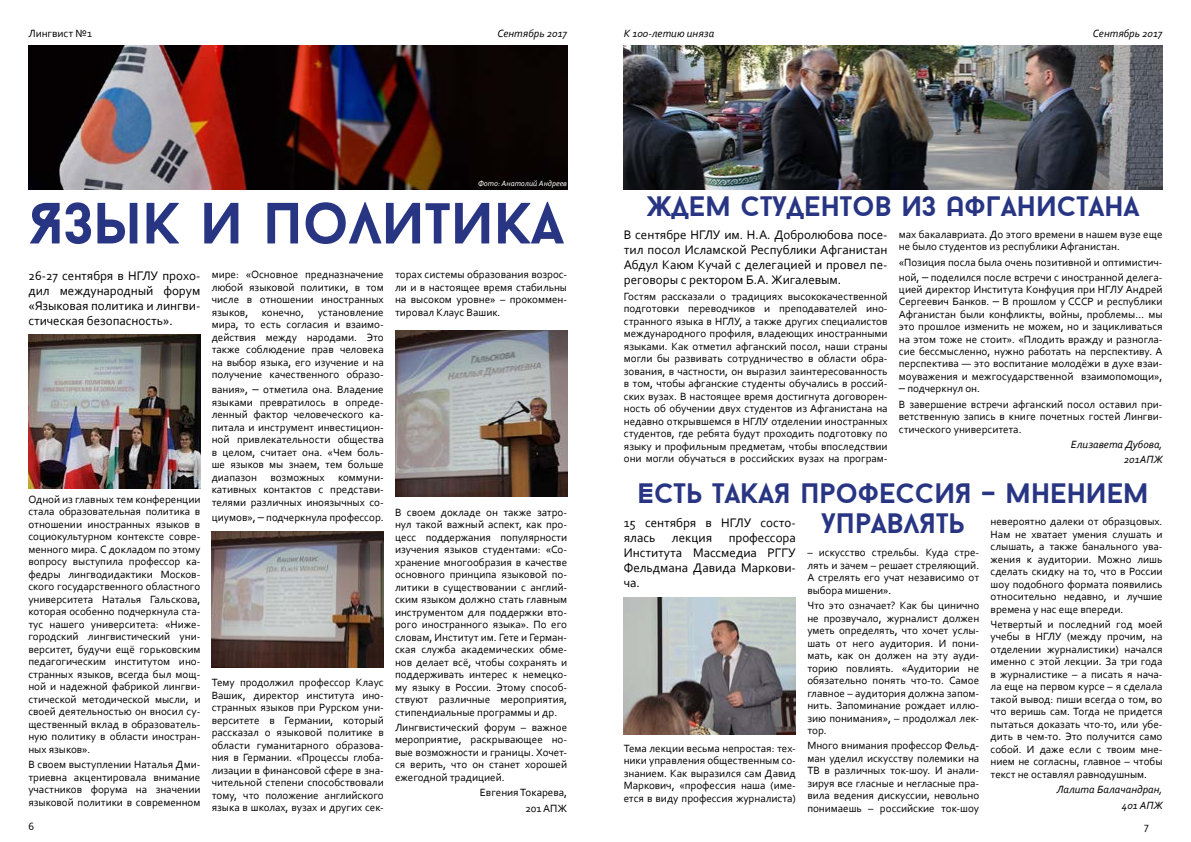
<style>
.page{position:relative;width:1191px;height:842px;background:#fff}
.page>*{position:absolute;margin:0;border:0;box-sizing:border-box;transform-origin:0 0}
.t1{font:700 58px "Baron Neue";color:#283583}
.t2{font:700 28px/30px "Baron Neue";color:#283583;text-align:center}
.t3{font:13px/15px "Corbel";color:#000;text-align:justify}
.t4{font:11px/12.5px "Corbel";color:#000;text-align:justify}
.t5{font:italic 11px/15.3px "Corbel";color:#000;text-align:right}
.t6{font:italic 8px "Corbel";color:#fff}
.s1{font-size:13px}
</style>
<div class="page">
<img style="left:624px;top:45px;width:538px;height:145px">
<img style="left:28px;top:45px;width:539px;height:145px">
<img style="left:212px;top:532px;width:172px;height:136px">
<img style="left:624px;top:598px;width:171px;height:136px">
<img style="left:28px;top:334px;width:172px;height:154px">
<img style="left:395px;top:330px;width:172px;height:167px">
<p class="t4" style="left:28px;top:26px;width:65px">Лингвист №1</p>
<p class="t5" style="left:497px;top:25px;width:71px">Сентябрь 2017</p>
<p class="t5" style="left:624px;top:25px;width:92px">К 100-летию иняза</p>
<p class="t5" style="left:1093px;top:25px;width:71px">Сентябрь 2017</p>
<p class="t6" style="left:478px;top:179px;width:91px">Фото: Анатолий Андреев</p>
<h1 class="t1" style="left:28px;top:192px;width:537px">Язык и политика</h1>
<p class="t3" style="left:28px;top:268px;width:173px">26-27 сентября в НГЛУ прохо&shy;дил международный форум «Языковая политика и лингви&shy;стическая безопасность».</p>
<p class="t4" style="left:28px;top:493px;width:173px">Одной из главных тем конференции стала образовательная политика в отношении иностранных языков в социокультурном контексте совре&shy;менного мира. С докладом по этому вопросу выступила профессор ка&shy;федры лингводидактики Москов&shy;ского государственного областного университета Наталья Гальскова, которая особенно подчеркнула ста&shy;тус нашего университета: «Ниже&shy;городский лингвистический уни&shy;верситет, будучи ещё горьковским педагогическим институтом ино&shy;странных языков, всегда был мощ&shy;ной и надежной фабрикой лингви&shy;стической методической мысли, и своей деятельностью он вносил су&shy;щественный вклад в образователь&shy;ную политику в области иностран&shy;ных языков».</p>
<p class="t4" style="left:28px;top:758px;width:173px">В своем выступлении Наталья Дми&shy;триевна акцентировала внимание участников форума на значении языковой политики в современном</p>
<p class="t4" style="left:212px;top:268px;width:173px">мире: «Основное предназначение любой языковой политики, в том числе в отношении иностранных языков, конечно, установление мира, то есть согласия и взаимо&shy;действия между народами. Это также соблюдение прав человека на выбор языка, его изучение и на получение качественного образо-</p>
<p class="t4" style="left:212px;top:383px;width:173px">вания», <span class="s1">–</span> отметила она. Владение языками превратилось в опреде&shy;ленный фактор человеческого ка&shy;питала и инструмент инвестицион&shy;ной привлекательности общества в целом, считает она. «Чем боль&shy;ше языков мы знаем, тем больше диапазон возможных коммуни&shy;кативных контактов с представи&shy;телями различных иноязычных со-</p>
<p class="t4" style="left:212px;top:511px;width:173px">циумов», <span class="s1">–</span> подчеркнула профессор.</p>
<p class="t4" style="left:212px;top:676px;width:173px">Тему продолжил профессор Клаус Вашик, директор института ино&shy;странных языков при Рурском уни&shy;верситете в Германии, который рассказал о языковой политике в области гуманитарного образова&shy;ния в Германии. «Процессы глоба&shy;лизации в финансовой сфере в зна&shy;чительной степени способствовали тому, что положение английского языка в школах, вузах и других сек-</p>
<p class="t4" style="left:395px;top:268px;width:173px">торах системы образования возрос&shy;ли и в настоящее время стабильны на высоком уровне» – прокоммен&shy;тировал Клаус Вашик.</p>
<p class="t4" style="left:395px;top:505px;width:173px">В своем докладе он также затро&shy;нул такой важный аспект, как про&shy;цесс поддержания популярности изучения языков студентами: «Со&shy;хранение многообразия в качестве основного принципа языковой по&shy;литики в существовании с англий&shy;ским языком должно стать главным инструментом для поддержки вто&shy;рого иностранного языка». По его словам, Институт им. Гете и Герман&shy;ская служба академических обме&shy;нов делает всё, чтобы сохранять и поддерживать интерес к немецко&shy;му языку в России. Этому способ&shy;ствуют различные мероприятия, стипендиальные программы и др.</p>
<p class="t4" style="left:395px;top:721px;width:173px">Лингвистический форум – важное мероприятие, раскрывающее но&shy;вые возможности и границы. Хочет&shy;ся верить, что он станет хорошей ежегодной традицией.</p>
<p class="t4" style="left:480px;top:785px;width:89px;line-height:15.3px;text-align:right">Евгения Токарева,<br>201 АПЖ</p>
<h2 class="t2" style="left:647px;top:192px;width:494px">Ждем студентов из Афганистана</h2>
<p class="t3" style="left:624px;top:227px;width:265px">В сентябре НГЛУ им. Н.А. Добролюбова посе&shy;тил посол Исламской Республики Афганистан Абдул Каюм Кучай с делегацией и провел пе&shy;реговоры с ректором Б.А. Жигалевым.</p>
<p class="t4" style="left:624px;top:290px;width:265px">Гостям рассказали о традициях высококачественной подготовки переводчиков и преподавателей ино&shy;странного языка в НГЛУ, а также других специалистов международного профиля, владеющих иностранными языками. Как отметил афганский посол, наши страны могли бы развивать сотрудничество в области обра&shy;зования, в частности, он выразил заинтересованность в том, чтобы афганские студенты обучались в россий&shy;ских вузах. В настоящее время достигнута договорен&shy;ность об обучении двух студентов из Афганистана на недавно открывшемся в НГЛУ отделении иностранных студентов, где ребята будут проходить подготовку по языку и профильным предметам, чтобы впоследствии они могли обучаться в российских вузах на програм-</p>
<p class="t4" style="left:899px;top:228px;width:265px">мах бакалавриата. До этого времени в нашем вузе еще не было студентов из республики Афганистан.</p>
<p class="t4" style="left:899px;top:254px;width:265px;line-height:15.1px">«Позиция посла была очень позитивной и оптимистич&shy;ной, <span class="s1">–</span> поделился после встречи с иностранной делега-</p>
<p class="t4" style="left:899px;top:283px;width:265px">цией директор Института Конфуция при НГЛУ Андрей Сергеевич Банков. <span class="s1">–</span> В прошлом у СССР и республики Афганистан были конфликты, войны, проблемы… мы это прошлое изменить не можем, но и зацикливаться на этом тоже не стоит». «Плодить вражду и разногла&shy;сие бессмысленно, нужно работать на перспективу. А перспектива — это воспитание молодёжи в духе взаи&shy;моуважения и межгосударственной взаимопомощи»,</p>
<p class="t4" style="left:899px;top:381px;width:265px;line-height:15.3px"><span class="s1">–</span> подчеркнул он.<br>В завершение встречи афганский посол оставил при-</p>
<p class="t4" style="left:899px;top:410px;width:265px">ветственную запись в книге почетных гостей Лингви&shy;стического университета.</p>
<p class="t5" style="left:1071px;top:436px;width:93px">Елизавета Дубова,<br>201АПЖ</p>
<h2 class="t2" style="left:637px;top:479px;width:513px">Есть такая профессия – мнением управлять</h2>
<p class="t4" style="left:990px;top:515px;width:173px">невероятно далеки от образцовых.<br>Нам не хватает умения слушать и слышать, а также банального ува&shy;жения к аудитории. Можно лишь сделать скидку на то, что в России шоу подобного формата появились относительно недавно, и лучшие времена у нас еще впереди.</p>
<p class="t4" style="left:990px;top:618px;width:173px">Четвертый и последний год моей учебы в НГЛУ (между прочим, на отделении журналистики) начался именно с этой лекции. За три года в журналистике – а писать я нача&shy;ла еще на первом курсе – я сделала такой вывод: пиши всегда о том, во что веришь сам. Тогда не придется пытаться доказать что-то, или убе&shy;дить в чем-то. Это получится само собой. И даже если с твоим мне&shy;нием не согласны, главное – чтобы текст не оставлял равнодушным.</p>
<p class="t5" style="left:1056px;top:782px;width:108px">Лалита Балачандран,<br>401 АПЖ</p>
<p class="t3" style="left:624px;top:514px;width:174px">15 сентября в НГЛУ состо&shy;ялась</p>
<p class="t3" style="left:624px;top:529px;width:174px;text-indent:105px">профессора Института Массмедиа РГГУ Фельдмана Давида Маркови&shy;ча.</p>
<p class="t3" style="left:672px;top:529px;width:42px">лекция</p>
<p class="t4" style="left:807px;top:546px;width:173px">– искусство стрельбы. Куда стре&shy;лять и зачем – решает стреляющий.<br>А стрелять его учат независимо от выбора мишени».</p>
<p class="t4" style="left:807px;top:599px;width:173px">Что это означает? Как бы цинично не прозвучало, журналист должен уметь определять, что хочет услы&shy;шать от него аудитория. И пони&shy;мать, как он должен на эту ауди&shy;торию повлиять. «Аудитории не обязательно понять что-то. Самое главное – аудитория должна запом&shy;нить. Запоминание рождает иллю&shy;зию понимания», – продолжал лек&shy;тор.</p>
<p class="t4" style="left:807px;top:739px;width:173px">Много внимания профессор Фельд&shy;ман уделил искусству полемики на ТВ в различных ток-шоу. И анали&shy;зируя все гласные и негласные пра&shy;вила ведения дискуссии, невольно понимаешь – российские ток-шоу</p>
<p class="t4" style="left:624px;top:742px;width:174px">Тема лекции весьма непростая: тех&shy;ники управления общественным со&shy;знанием. Как выразился сам Давид Маркович, «профессия наша (име&shy;ется в виду профессия журналиста)</p>
<p class="t4" style="left:28px;top:820px;width:7px">6</p>
<p class="t4" style="left:1144px;top:820px;width:6px">7</p>
</div>
